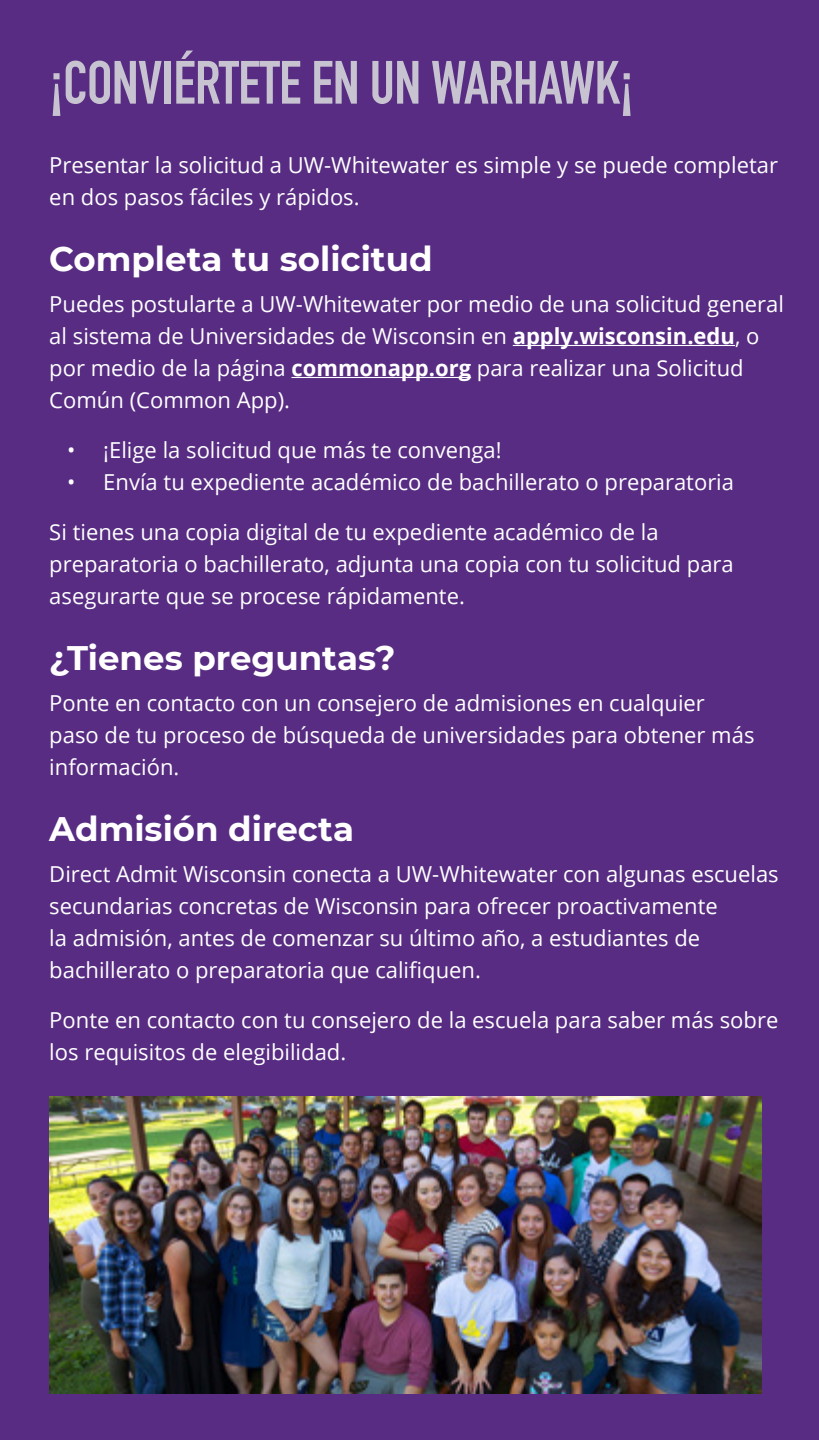
<style>
.page{position:relative;width:819px;height:1440px;background:#572c82}
.page>*{position:absolute;margin:0;border:0;box-sizing:border-box;transform-origin:0 0}
.t1{font:700 60px "DIN Condensed";letter-spacing:-.01em;color:#c7c3d1}
.t2{font:700 34px "Montserrat";color:#fff}
.t3{font:22px/32px "Open Sans";color:#fff}
.s1{font-weight:700}
</style>
<div class="page">
<hr style="left:513px;top:345px;width:222px;height:1px;background:#fff">
<hr style="left:291px;top:377px;width:180px;height:1px;background:#fff">
<img style="left:49px;top:1097px;width:712px;height:297px">
<h1 class="t1" style="left:49px;top:42px;width:586px">¡CONVIÉRTETE EN UN WARHAWK¡</h1>
<p class="t3" style="left:49px;top:148px;width:730px">Presentar la solicitud a UW-Whitewater es simple y se puede completar en dos pasos fáciles y rápidos.</p>
<h2 class="t2" style="left:49px;top:234px;width:385px">Completa tu solicitud</h2>
<p class="t3" style="left:49px;top:287px;width:736px">Puedes postularte a UW-Whitewater por medio de una solicitud general al sistema de Universidades de Wisconsin en <span class="s1">apply.wisconsin.edu</span>, o por medio de la página <span class="s1">commonapp.org</span> para realizar una Solicitud Común (Common App).</p>
<p class="t3" style="left:67px;top:433px;width:436px">• ¡Elige la solicitud que más te convenga!</p>
<p class="t3" style="left:67px;top:465px;width:668px">• Envía tu expediente académico de bachillerato o preparatoria</p>
<p class="t3" style="left:49px;top:515px;width:686px">Si tienes una copia digital de tu expediente académico de la preparatoria o bachillerato, adjunta una copia con tu solicitud para asegurarte que se procese rápidamente.</p>
<h2 class="t2" style="left:49px;top:633px;width:348px">¿Tienes preguntas?</h2>
<p class="t3" style="left:49px;top:686px;width:707px">Ponte en contacto con un consejero de admisiones en cualquier paso de tu proceso de búsqueda de universidades para obtener más información.</p>
<h2 class="t2" style="left:49px;top:804px;width:306px">Admisión directa</h2>
<p class="t3" style="left:49px;top:857px;width:731px">Direct Admit Wisconsin conecta a UW-Whitewater con algunas escuelas secundarias concretas de Wisconsin para ofrecer proactivamente<br>la admisión, antes de comenzar su último año, a estudiantes de bachillerato o preparatoria que califiquen.</p>
<p class="t3" style="left:49px;top:1003px;width:731px">Ponte en contacto con tu consejero de la escuela para saber más sobre los requisitos de elegibilidad.</p>
</div>
